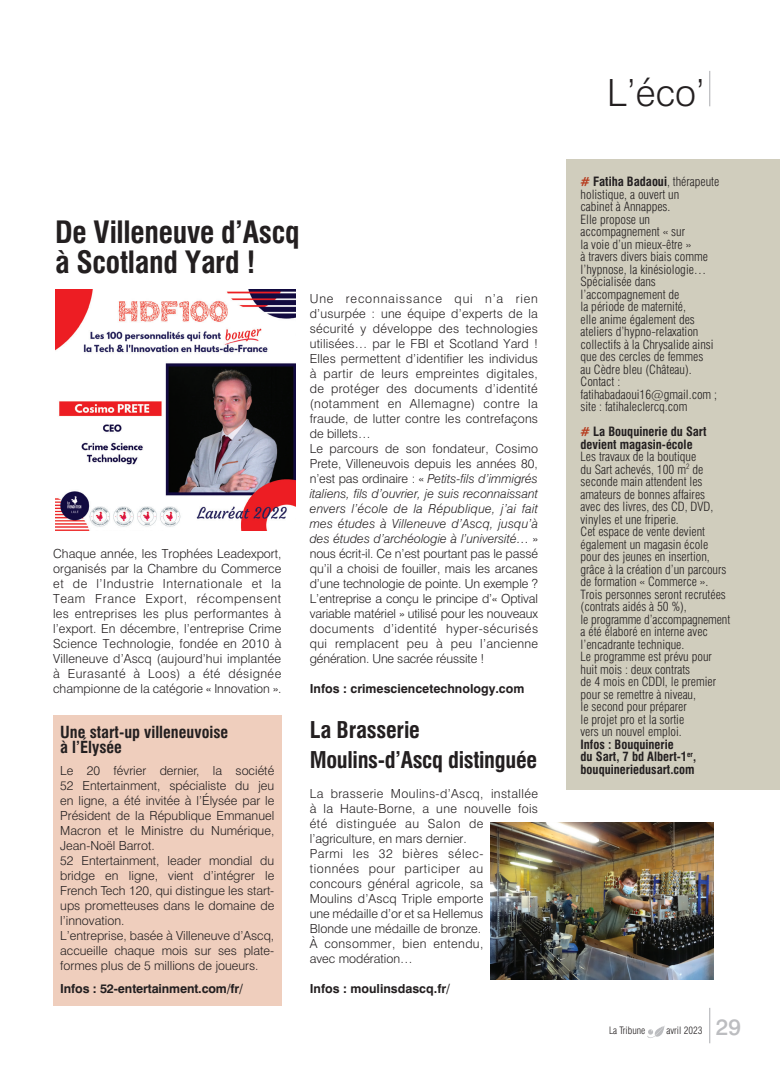
<style>
.page{position:relative;width:780px;height:1088px;background:#fff}
.page>*{position:absolute;margin:0;border:0;box-sizing:border-box;transform-origin:0 0}
.t1{font:300 37.5px "Swiss 721 BT";color:#231f20}
.texte{font:700 condensed 30px/30px "Swiss 721 BT";letter-spacing:-.01em;color:#231f20}
.texte-2{font:700 condensed 22.5px/30px "Swiss 721 BT";letter-spacing:-.015em;color:#231f20}
.texte-3{font:500 22.5px "Swiss 721 BT";color:#bcbdc0}
.texte_brèves{font:700 condensed 16.25px/15px "Swiss 721 BT";color:#231f20}
.texte-4{font:300 12.5px/15px "Swiss 721 BT";color:#231f20;text-align:justify}
.texte_brèves-2{font:300 condensed 12.5px/12.5px "Swiss 721 BT";color:#231f20}
.texte-5{font:300 12.5px/15px "Swiss 721 BT";letter-spacing:.03em;color:#231f20}
.texte_brèves-3{font:700 condensed 12.5px/12.5px "Swiss 721 BT";color:#231f20}
.texte-6{font:700 12.5px "Swiss 721 BT";color:#231f20}
.texte-7{font:300 12.5px/15px "Swiss 721 BT";letter-spacing:.025em;color:#231f20}
.t2{font:300 condensed 10px "Swiss 721 BT";color:#231f20}
.s1{font-style:italic}
.s2{font-weight:700;color:#b73d20}
.s3{font-weight:700}
.s4{color:#b73d20}
</style>
<div class="page">
<img style="left:647px;top:1026px;width:18px;height:12px">
<hr style="left:709px;top:1008px;width:1px;height:35px;background:#bcbdc0">
<hr style="left:709px;top:71px;width:1px;height:35px;background:#bcbdc0">
<div style="left:566px;top:159px;width:214px;height:631px;background:#d0cdbd"></div>
<img style="left:55px;top:290px;width:240px;height:240px">
<img style="left:490px;top:822px;width:223px;height:157px">
<div style="left:53px;top:715px;width:228px;height:291px;background:#efcebd"></div>
<p class="texte" style="left:55px;top:217px;width:246px">De Villeneuve d’Ascq à Scotland Yard !</p>
<p class="texte-4" style="left:53px;top:546px;width:230px">Chaque année, les Trophées Leadexport, organisés par la Chambre du Commerce et de l’Industrie Internationale et la Team France Export, récompensent les entreprises les plus performantes à l’export. En décembre, l’entreprise Crime Science Technologie, fondée en 2010 à Villeneuve d’Ascq (aujourd’hui implantée à Eurasanté à Loos) a été désignée championne de la catégorie « Innovation ».</p>
<p class="texte_brèves" style="left:60px;top:724px;width:169px">Une start-up villeneuvoise à l’Élysée</p>
<p class="texte-4" style="left:60px;top:763px;width:215px">Le 20 février dernier, la société 52 Entertainment, spécialiste du jeu en ligne, a été invitée à l’Élysée par le Président de la République Emmanuel Macron et le Ministre du Numérique, Jean-Noël Barrot.</p>
<p class="texte-4" style="left:60px;top:853px;width:215px">52 Entertainment, leader mondial du bridge en ligne, vient d’intégrer le French Tech 120, qui distingue les start&shy;ups prometteuses dans le domaine de l’innovation.</p>
<p class="texte-4" style="left:60px;top:928px;width:215px">L’entreprise, basée à Villeneuve d’Ascq, accueille chaque mois sur ses plate&shy;formes plus de 5 millions de joueurs.</p>
<p class="texte-6" style="left:60px;top:981px;width:184px">Infos : 52-entertainment.com/fr/</p>
<p class="texte-4" style="left:310px;top:291px;width:230px">Une reconnaissance qui n’a rien d’usurpée : une équipe d’experts de la sécurité y développe des technologies utilisées… par le FBI et Scotland Yard !<br>Elles permettent d’identifier les individus à partir de leurs empreintes digitales, de protéger des documents d’identité (notamment en Allemagne) contre la fraude, de lutter contre les contrefaçons de billets…</p>
<p class="texte-4" style="left:310px;top:441px;width:230px">Le parcours de son fondateur, Cosimo Prete, Villeneuvois depuis les années 80, n’est pas ordinaire : « <span class="s1">Petits-fils d’immigrés italiens, fils d’ouvrier, je suis reconnaissant envers l’école de la République, j’ai fait mes études à Villeneuve d’Ascq, jusqu’à des études d’archéologie à l’université…</span> » nous écrit-il. Ce n’est pourtant pas le passé qu’il a choisi de fouiller, mais les arcanes d’une technologie de pointe. Un exemple ?<br>L’entreprise a conçu le principe d’« Optival variable matériel » utilisé pour les nouveaux documents d’identité hyper-sécurisés qui remplacent peu à peu l’ancienne génération. Une sacrée réussite !</p>
<p class="texte-6" style="left:310px;top:681px;width:216px">Infos : crimesciencetechnology.com</p>
<p class="texte-2" style="left:310px;top:715px;width:229px">La Brasserie<br>Moulins-d’Ascq distinguée</p>
<p class="texte-5" style="left:310px;top:786px;width:230px">La brasserie Moulins-d’Ascq, installée à la Haute-Borne, a une nouvelle fois été distinguée au Salon de l’agriculture, en mars dernier.</p>
<p class="texte-4" style="left:310px;top:846px;width:175px">Parmi les 32 bières sélec&shy;tionnées pour participer au concours général agricole, sa Moulins d’Ascq Triple emporte une médaille d’or et sa Hellemus Blonde une médaille de bronze.</p>
<p class="texte-7" style="left:310px;top:936px;width:175px">À consommer, bien entendu, avec modération…</p>
<p class="texte-6" style="left:310px;top:981px;width:142px">Infos : moulinsdascq.fr/</p>
<p class="t1" style="left:607px;top:70px;width:99px">L’éco’</p>
<p class="texte_brèves-2" style="left:580px;top:175px;width:140px"><span class="s2">#</span> <span class="s3">Fatiha Badaoui</span>, thérapeute holistique, a ouvert un<br>cabinet à Annappes.</p>
<p class="texte_brèves-2" style="left:580px;top:213px;width:106px">Elle propose un accompagnement « sur</p>
<p class="texte_brèves-2" style="left:580px;top:238px;width:112px">la voie d’un mieux-être »</p>
<p class="texte_brèves-2" style="left:580px;top:250px;width:129px">à travers divers biais comme l’hypnose, la kinésiologie…</p>
<p class="texte_brèves-2" style="left:580px;top:275px;width:100px">Spécialisée dans l’accompagnement de</p>
<p class="texte_brèves-2" style="left:580px;top:300px;width:107px">la période de maternité,</p>
<p class="texte_brèves-2" style="left:580px;top:313px;width:134px">elle anime également des ateliers d’hypno-relaxation collectifs à la Chrysalide ainsi que des cercles de femmes au Cèdre bleu (Château).</p>
<p class="texte_brèves-2" style="left:580px;top:375px;width:41px">Contact :</p>
<p class="texte_brèves-2" style="left:580px;top:388px;width:138px">fatihabadaoui16@gmail.com ; site : fatihaleclercq.com</p>
<p class="texte_brèves-3" style="left:580px;top:425px;width:127px"><span class="s4">#</span> La Bouquinerie du Sart devient magasin-école</p>
<p class="texte_brèves-2" style="left:580px;top:450px;width:134px">Les travaux de la boutique<br>du Sart achevés, 100 m<sup>2</sup> de seconde main attendent les amateurs de bonnes affaires avec des livres, des CD, DVD, vinyles et une friperie.</p>
<p class="texte_brèves-2" style="left:580px;top:525px;width:147px">Cet espace de vente devient également un magasin école pour des jeunes en insertion, grâce à la création d’un parcours de formation « Commerce ».</p>
<p class="texte_brèves-2" style="left:580px;top:588px;width:147px">Trois personnes seront recrutées (contrats aidés à 50 %),</p>
<p class="texte_brèves-2" style="left:580px;top:613px;width:151px">le programme d’accompagnement a été élaboré en interne avec l’encadrante technique.</p>
<p class="texte_brèves-2" style="left:580px;top:650px;width:133px">Le programme est prévu pour huit mois : deux contrats</p>
<p class="texte_brèves-2" style="left:580px;top:675px;width:137px">de 4 mois en CDDI, le premier pour se remettre à niveau,<br>le second pour préparer<br>le projet pro et la sortie<br>vers un nouvel emploi.</p>
<p class="texte_brèves-3" style="left:580px;top:738px;width:95px">Infos : Bouquinerie</p>
<p class="texte_brèves-3" style="left:580px;top:750px;width:117px">du Sart, 7 bd Albert-1<sup>er</sup>, bouquineriedusart.com</p>
<p class="t2" style="left:609px;top:1025px;width:38px">La Tribune</p>
<p class="t2" style="left:666px;top:1025px;width:37px">avril 2023</p>
<p class="texte-3" style="left:715px;top:1013px;width:27px">29</p>
</div>
